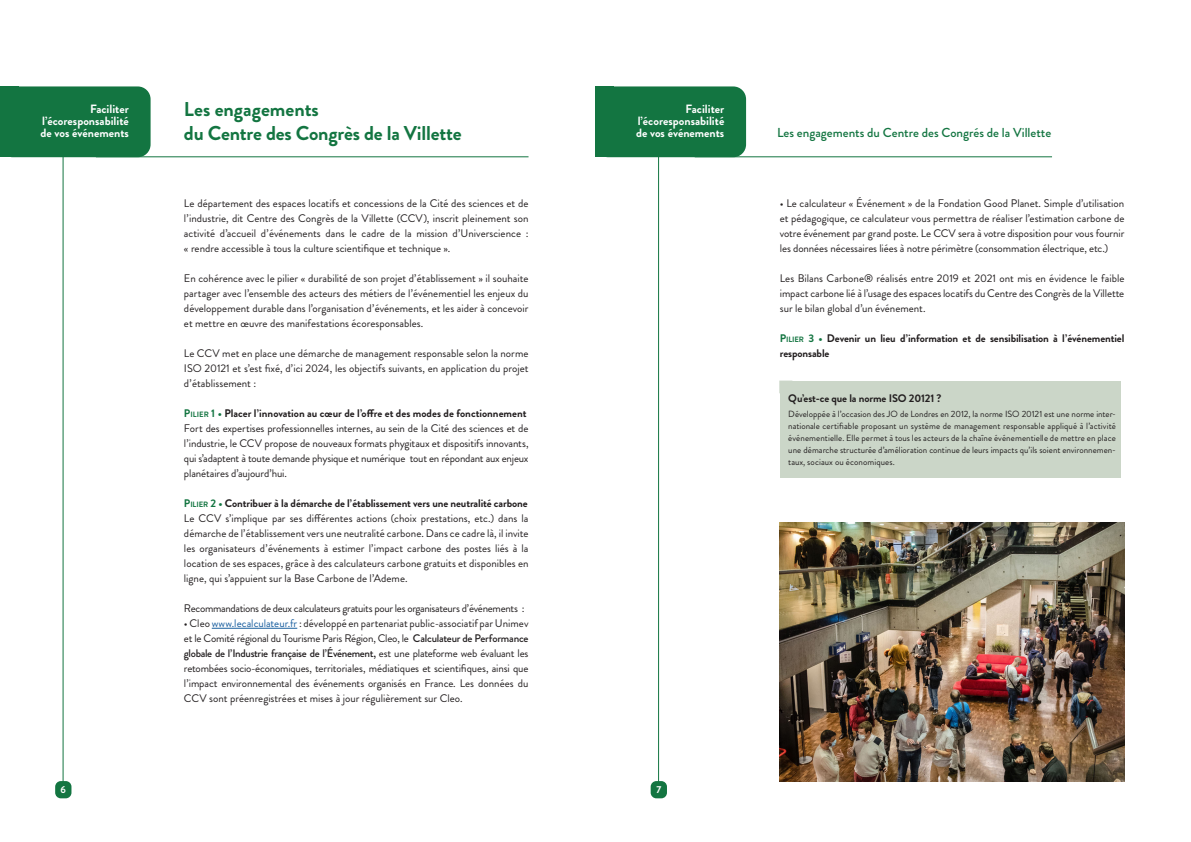
<style>
.page{position:relative;width:1191px;height:842px;background:#fff}
.page>*{position:absolute;margin:0;border:0;box-sizing:border-box;transform-origin:0 0}
.t1{font:700 20px/24px "Brandon Grotesque";letter-spacing:-.01em;color:#137541}
.t2{font:500 13px "Brandon Grotesque";color:#137541}
.t3{font:700 12px/12px "Brandon Grotesque";color:#fff;text-align:justify}
.t4{font:11px/15px "Brandon Grotesque";letter-spacing:-.005em;color:#231f20;text-align:justify}
.t5{font:700 11px/15px "Brandon Grotesque";letter-spacing:-.01em;color:#231f20}
.t6{font:11px "Brandon Grotesque";letter-spacing:-.03em;color:#231f20}
.t7{font:700 10px "Brandon Grotesque";color:#fff}
.t8{font:9px/12px "Brandon Grotesque";letter-spacing:.005em;color:#231f20;text-align:justify}
.s1{color:#137541}
.s2{font-size:7.7px;color:#137541}
.s3{color:#175d9e}
.s4{font-weight:500}
</style>
<div class="page">
<hr style="left:63px;top:149px;width:1px;height:637px;background:#137541">
<hr style="left:658px;top:149px;width:1px;height:637px;background:#137541">
<div style="left:55px;top:781px;width:16px;height:17px;background:#137541;border-radius:6px"></div>
<div style="left:650px;top:781px;width:17px;height:17px;background:#137541;border-radius:6px"></div>
<div style="left:0;top:86px;width:151px;height:71px;background:#137541;border-radius:13px"></div>
<div style="left:0;top:86px;width:19px;height:71px;background:#137541"></div>
<div style="left:595px;top:86px;width:151px;height:71px;background:#137541;border-radius:13px"></div>
<div style="left:595px;top:86px;width:19px;height:71px;background:#137541"></div>
<div style="left:779px;top:381px;width:341px;height:97px;background:#cbd6c8"></div>
<svg style="left:779px;top:381px;width:1px;height:13px"></svg>
<img style="left:779px;top:522px;width:345px;height:259px">
<hr style="left:694px;top:157px;width:358px;height:1px;background:#137541">
<hr style="left:212px;top:628px;width:85px;height:1px;background:#175d9e">
<hr style="left:96px;top:157px;width:432px;height:1px;background:#137541">
<p class="t1" style="left:184px;top:98px;width:279px">Les engagements<br>du Centre des Congrès de la Villette</p>
<p class="t3" style="left:41px;top:103px;width:90px;text-indent:49px">Faciliter l’écoresponsabilité de vos événements</p>
<p class="t3" style="left:636px;top:103px;width:90px;text-indent:49px">Faciliter l’écoresponsabilité de vos événements</p>
<p class="t4" style="left:184px;top:196px;width:346px">Le département des espaces locatifs et concessions de la Cité des sciences et de l’industrie, dit Centre des Congrès de la Villette (CCV), inscrit pleinement son activité d’accueil d’événements dans le cadre de la mission d’Universcience : « rendre accessible à tous la culture scientifique et technique ».</p>
<p class="t4" style="left:184px;top:271px;width:346px">En cohérence avec le pilier « durabilité de son projet d’établissement » il souhaite partager avec l’ensemble des acteurs des métiers de l’événementiel les enjeux du développement durable dans l’organisation d’événements, et les aider à concevoir et mettre en œuvre des manifestations écoresponsables.</p>
<p class="t4" style="left:184px;top:346px;width:346px">Le CCV met en place une démarche de management responsable selon la norme ISO 20121 et s’est fixé, d’ici 2024, les objectifs suivants, en application du projet d’établissement :</p>
<p class="t5" style="left:184px;top:406px;width:344px"><span class="s1">P</span><span class="s2">ILIER</span> <span class="s1">1</span> <span class="s1">•</span> Placer l’innovation au cœur de l’offre et des modes de fonctionnement</p>
<p class="t4" style="left:184px;top:421px;width:346px">Fort des expertises professionnelles internes, au sein de la Cité des sciences et de l’industrie, le CCV propose de nouveaux formats phygitaux et dispositifs innovants, qui s’adaptent à toute demande physique et numérique tout en répondant aux enjeux planétaires d’aujourd’hui.</p>
<p class="t5" style="left:184px;top:496px;width:345px"><span class="s1">P</span><span class="s2">ILIER</span> <span class="s1">2</span> <span class="s1">•</span> Contribuer à la démarche de l’établissement vers une neutralité carbone</p>
<p class="t4" style="left:184px;top:511px;width:346px">Le CCV s’implique par ses différentes actions (choix prestations, etc.) dans la démarche de l’établissement vers une neutralité carbone. Dans ce cadre là, il invite les organisateurs d’événements à estimer l’impact carbone des postes liés à la location de ses espaces, grâce à des calculateurs carbone gratuits et disponibles en ligne, qui s’appuient sur la Base Carbone de l’Ademe.</p>
<p class="t6" style="left:184px;top:601px;width:342px">Recommandations de deux calculateurs gratuits pour les organisateurs d’événements :</p>
<p class="t4" style="left:184px;top:616px;width:346px">• Cleo <span class="s3">www.lecalculateur.fr</span> : développé en partenariat public-associatif par Unimev et le Comité régional du Tourisme Paris Région, Cleo, le <span class="s4">Calculateur de Performance globale de l’Industrie française de l’Événement,</span> est une plateforme web évaluant les retombées socio-économiques, territoriales, médiatiques et scientifiques, ainsi que l’impact environnemental des événements organisés en France. Les données du CCV sont préenregistrées et mises à jour régulièrement sur Cleo.</p>
<p class="t7" style="left:61px;top:782px;width:7px">6</p>
<p class="t7" style="left:656px;top:782px;width:6px">7</p>
<p class="t2" style="left:777px;top:123px;width:276px">Les engagements du Centre des Congrés de la Villette</p>
<p class="t4" style="left:780px;top:196px;width:346px">• Le calculateur « Événement » de la Fondation Good Planet. Simple d’utilisation et pédagogique, ce calculateur vous permettra de réaliser l’estimation carbone de votre événement par grand poste. Le CCV sera à votre disposition pour vous fournir les données nécessaires liées à notre périmètre (consommation électrique, etc.)</p>
<p class="t4" style="left:780px;top:271px;width:346px">Les Bilans Carbone® réalisés entre 2019 et 2021 ont mis en évidence le faible impact carbone lié à l’usage des espaces locatifs du Centre des Congrès de la Villette sur le bilan global d’un événement.</p>
<p class="t5" style="left:780px;top:331px;width:346px"><span class="s1">P</span><span class="s2">ILIER</span> <span class="s1">3</span> <span class="s1">•</span> Devenir un lieu d’information et de sensibilisation à l’événementiel responsable</p>
<p class="t5" style="left:788px;top:391px;width:155px">Qu’est-ce que la norme ISO 20121 ?</p>
<p class="t8" style="left:788px;top:408px;width:329px">Développée à l’occasion des JO de Londres en 2012, la norme ISO 20121 est une norme inter&shy;nationale certifiable proposant un système de management responsable appliqué à l’activité événementielle. Elle permet à tous les acteurs de la chaîne événementielle de mettre en place une démarche structurée d’amélioration continue de leurs impacts qu’ils soient environnemen&shy;taux, sociaux ou économiques.</p>
</div>
